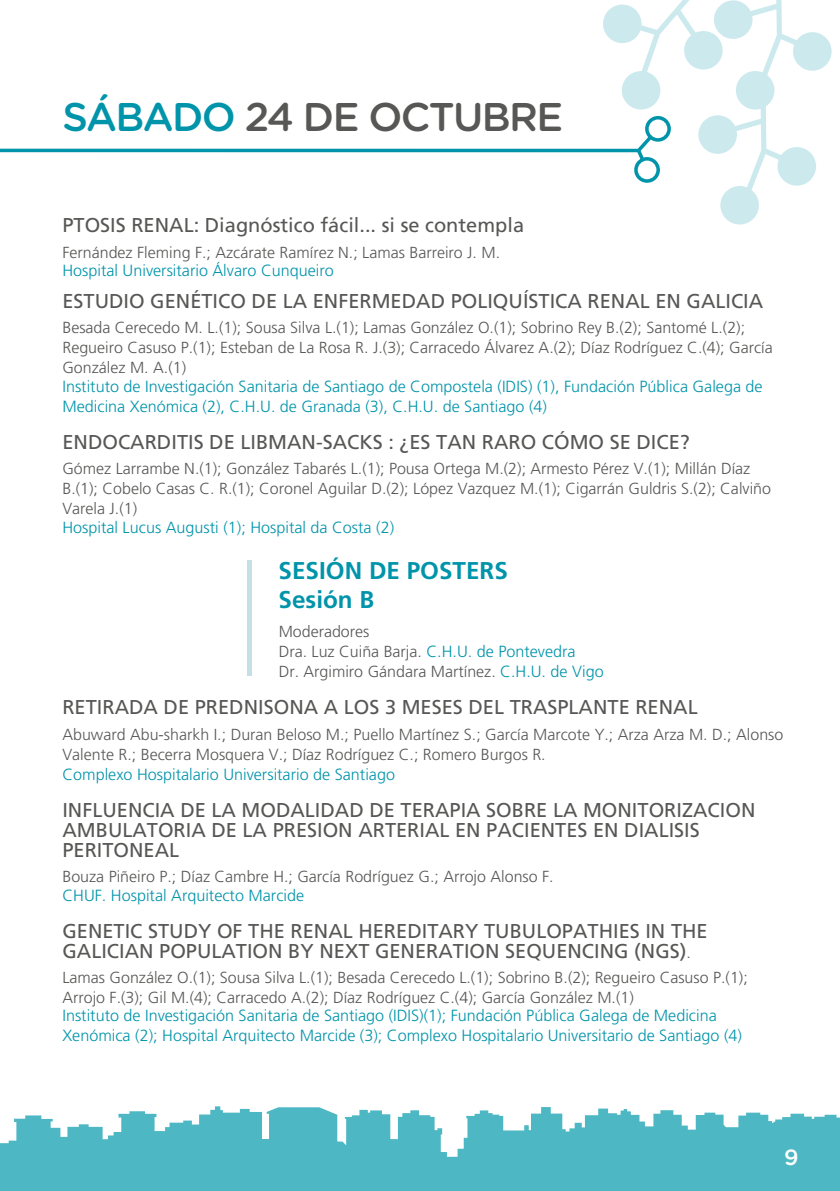
<style>
.page{position:relative;width:840px;height:1191px;background:#fff}
.page>*{position:absolute;margin:0;border:0;box-sizing:border-box;transform-origin:0 0}
.t1{font:500 40px "Gotham Rounded";letter-spacing:-.04em;color:#575756}
.t2{font:700 24.2px/29px "Frutiger LT Std";color:#0094aa}
.t3{font:500 22px "Gotham Rounded";color:#fff}
.t4{font:20px/20px "Frutiger";color:#575756}
.t5{font:300 16.2px/20px "Frutiger";color:#0094aa}
.t6{font:300 16px/20px "Frutiger";color:#575756}
.s1{color:#0094aa}
.s2{font-size:16.2px;color:#0094aa}
.s3{font-weight:300;font-size:16px}
</style>
<div class="page">
<hr style="left:247px;top:560px;width:4px;height:116px;background:#c5dfe6">
<svg style="left:0;top:0;width:831px;height:225px"></svg>
<svg style="left:0;top:1106px;width:839px;height:85px;background:#68c3cd"></svg>
<h1 class="t1" style="left:62px;top:88px;width:502px"><span class="s1">SÁBADO</span> 24 DE OCTUBRE</h1>
<p class="t4" style="left:62px;top:216px;width:463px">PTOSIS RENAL: Diagnóstico fácil... si se contempla</p>
<p class="t6" style="left:62px;top:243px;width:439px">Fernández Fleming F.; Azcárate Ramírez N.; Lamas Barreiro J. M.</p>
<p class="t5" style="left:62px;top:261px;width:273px">Hospital Universitario Álvaro Cunqueiro</p>
<p class="t4" style="left:62px;top:291px;width:702px">ESTUDIO GENÉTICO DE LA ENFERMEDAD POLIQUÍSTICA RENAL EN GALICIA</p>
<p class="t6" style="left:62px;top:318px;width:711px">Besada Cerecedo M. L.(1); Sousa Silva L.(1); Lamas González O.(1); Sobrino Rey B.(2); Santomé L.(2);<br>Regueiro Casuso P.(1); Esteban de La Rosa R. J.(3); Carracedo Álvarez A.(2); Díaz Rodríguez C.(4); García<br>González M. A.(1)</p>
<p class="t5" style="left:62px;top:376px;width:701px">Instituto de Investigación Sanitaria de Santiago de Compostela (IDIS) (1), Fundación Pública Galega de<br>Medicina Xenómica (2), C.H.U. de Granada (3), C.H.U. de Santiago (4)</p>
<p class="t4" style="left:62px;top:432px;width:628px">ENDOCARDITIS DE LIBMAN-SACKS : ¿ES TAN RARO CÓMO SE DICE?</p>
<p class="t6" style="left:62px;top:459px;width:709px">Gómez Larrambe N.(1); González Tabarés L.(1); Pousa Ortega M.(2); Armesto Pérez V.(1); Millán Díaz<br>B.(1); Cobelo Casas C. R.(1); Coronel Aguilar D.(2); López Vazquez M.(1); Cigarrán Guldris S.(2); Calviño<br>Varela J.(1)</p>
<p class="t5" style="left:62px;top:517px;width:333px">Hospital Lucus Augusti (1); Hospital da Costa (2)</p>
<h2 class="t2" style="left:278px;top:556px;width:231px">SESIÓN DE POSTERS<br>Sesión B</h2>
<p class="t6" style="left:278px;top:621px;width:326px">Moderadores<br>Dra. Luz Cuiña Barja. <span class="s2">C.H.U. de Pontevedra<br></span>Dr. Argimiro Gándara Martínez. <span class="s2">C.H.U. de Vigo</span></p>
<p class="t4" style="left:62px;top:697px;width:636px">RETIRADA DE PREDNISONA A LOS 3 MESES DEL TRASPLANTE RENAL</p>
<p class="t6" style="left:62px;top:724px;width:722px">Abuward Abu-sharkh I.; Duran Beloso M.; Puello Martínez S.; García Marcote Y.; Arza Arza M. D.; Alonso<br>Valente R.; Becerra Mosquera V.; Díaz Rodríguez C.; Romero Burgos R.</p>
<p class="t5" style="left:62px;top:764px;width:334px">Complexo Hospitalario Universitario de Santiago</p>
<p class="t4" style="left:62px;top:799px;width:694px">INFLUENCIA DE LA MODALIDAD DE TERAPIA SOBRE LA MONITORIZACION<br>AMBULATORIA DE LA PRESION ARTERIAL EN PACIENTES EN DIALISIS<br>PERITONEAL</p>
<p class="t6" style="left:62px;top:867px;width:492px">Bouza Piñeiro P.; Díaz Cambre H.; García Rodríguez G.; Arrojo Alonso F.</p>
<p class="t5" style="left:62px;top:885px;width:243px">CHUF. Hospital Arquitecto Marcide</p>
<p class="t4" style="left:62px;top:920px;width:646px">GENETIC STUDY OF THE RENAL HEREDITARY TUBULOPATHIES IN THE<br>GALICIAN POPULATION BY NEXT GENERATION SEQUENCING (NGS)<span class="s3">.</span></p>
<p class="t6" style="left:62px;top:968px;width:686px">Lamas González O.(1); Sousa Silva L.(1); Besada Cerecedo L.(1); Sobrino B.(2); Regueiro Casuso P.(1);<br>Arrojo F.(3); Gil M.(4); Carracedo A.(2); Díaz Rodríguez C.(4); García González M.(1)</p>
<p class="t5" style="left:62px;top:1006px;width:680px">Instituto de Investigación Sanitaria de Santiago (IDIS)(1); Fundación Pública Galega de Medicina<br>Xenómica (2); Hospital Arquitecto Marcide (3); Complexo Hospitalario Universitario de Santiago (4)</p>
<h3 class="t3" style="left:783px;top:1141px;width:16px">9</h3>
</div>
